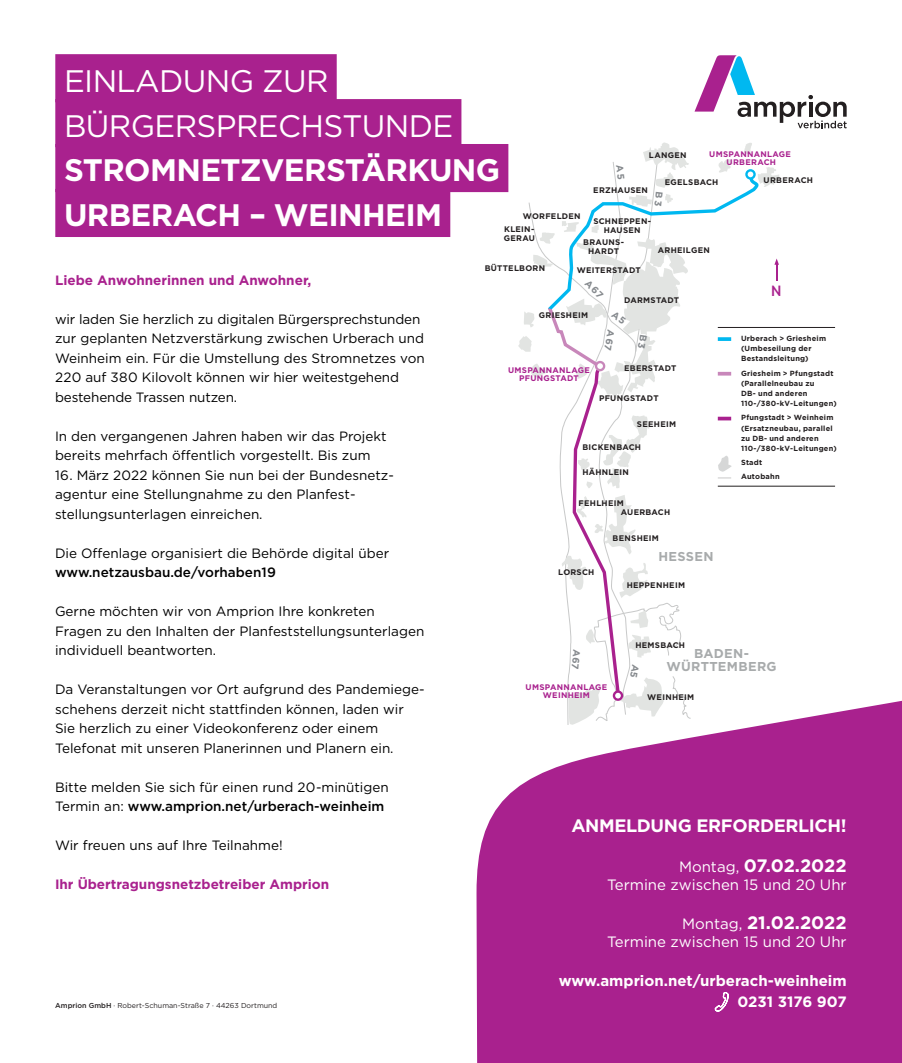
<style>
.page{position:relative;width:902px;height:1063px;background:#fff}
.page>*{position:absolute;margin:0;border:0;box-sizing:border-box;transform-origin:0 0}
.t1{font:700 31.05px/44.8px "Gotham";letter-spacing:-.02em;color:#fff}
.t2{font:31.05px/44.8px "Gotham";letter-spacing:-.02em;color:#fff}
.t3{font:700 18px/39.6px "Gotham";letter-spacing:-.02em;color:#fff;text-align:right}
.t4{font:15px "Gotham";color:#fff}
.t5{font:700 15px/21px "Gotham";color:#fff;text-align:right}
.t6{font:600 13.65px "Sansa Pro";color:#a9218e}
.t7{font:13.5px/19.5px "Gotham";color:#000}
.t8{font:700 13.5px "Gotham";color:#a9218e}
.t9{font:500 13.5px "Gotham";color:#000}
.t10{font:700 12.9px/13.4px "Gotham";letter-spacing:.025em;color:#a8abac;text-align:center}
.t11{font:700 8.1px/9px "Gotham";letter-spacing:.035em;color:#231f20;text-align:center}
.t12{font:700 8.1px/8.2px "Gotham";letter-spacing:.035em;color:#a9218e;text-align:center}
.t13{font:700 7.5px/10.2px "Gotham";letter-spacing:.03em;color:#231f20}
.t14{font:7.2px "Gotham";color:#231f20}
.s1{font-weight:500}
.s2{font-weight:400;font-size:15px}
</style>
<div class="page">
<hr style="left:717px;top:486px;width:118px;height:1px;background:#231f20">
<hr style="left:717px;top:327px;width:118px;height:1px;background:#231f20">
<svg style="left:476px;top:701px;width:425px;height:362px;background:#af3297"></svg>
<div style="left:55px;top:54px;width:282px;height:48px;background:#a9218e"></div>
<div style="left:55px;top:99px;width:406px;height:48px;background:#a9218e"></div>
<div style="left:55px;top:144px;width:453px;height:48px;background:#a9218e"></div>
<div style="left:55px;top:189px;width:395px;height:48px;background:#a9218e"></div>
<svg style="left:694px;top:55px;width:152px;height:73px"></svg>
<svg style="left:713px;top:991px;width:16px;height:22px"></svg>
<svg style="left:518px;top:142px;width:261px;height:584px"></svg>
<h1 class="t2" style="left:64px;top:58px;width:391px">EINLADUNG ZUR<br>BÜRGERSPRECHSTUNDE</h1>
<h1 class="t1" style="left:64px;top:148px;width:438px">STROMNETZVERSTÄRKUNG<br>URBERACH – WEINHEIM</h1>
<p class="t12" style="left:709px;top:150px;width:83px">UMSPANNANLAGE<br>URBERACH</p>
<p class="t11" style="left:649px;top:151px;width:39px">LANGEN</p>
<p class="t11" style="left:664px;top:178px;width:55px">EGELSBACH</p>
<p class="t11" style="left:763px;top:175px;width:51px">URBERACH</p>
<p class="t11" style="left:593px;top:186px;width:56px">ERZHAUSEN</p>
<p class="t11" style="left:504px;top:209px;width:78px;line-height:13.6px;text-align:left;text-indent:19px">WORFELDEN<br>KLEIN-</p>
<p class="t11" style="left:503px;top:234px;width:33px">GERAU</p>
<p class="t11" style="left:484px;top:264px;width:62px">BÜTTELBORN</p>
<p class="t11" style="left:593px;top:216px;width:59px">SCHNEPPEN-<br>HAUSEN</p>
<p class="t11" style="left:583px;top:237px;width:42px">BRAUNS-<br>HARDT</p>
<p class="t11" style="left:658px;top:245px;width:53px">ARHEILGEN</p>
<p class="t11" style="left:577px;top:266px;width:65px">WEITERSTADT</p>
<p class="t8" style="left:55px;top:271px;width:258px">Liebe Anwohnerinnen und Anwohner,</p>
<p class="t7" style="left:55px;top:309px;width:371px">wir laden Sie herzlich zu digitalen Bürgersprechstunden zur geplanten Netzverstärkung zwischen Urberach und Weinheim ein. Für die Umstellung des Stromnetzes von 220 auf 380 Kilovolt können wir hier weitestgehend bestehende Trassen nutzen.</p>
<p class="t7" style="left:55px;top:426px;width:333px">In den vergangenen Jahren haben wir das Projekt bereits mehrfach öffentlich vorgestellt. Bis zum</p>
<p class="t7" style="left:55px;top:465px;width:340px">16. März 2022 können Sie nun bei der Bundesnetz&shy;agentur eine Stellungnahme zu den Planfest&shy;stellungsunterlagen einreichen.</p>
<p class="t7" style="left:55px;top:543px;width:336px">Die Offenlage organisiert die Behörde digital über</p>
<p class="t9" style="left:55px;top:564px;width:222px">www.netzausbau.de/vorhaben19</p>
<p class="t7" style="left:55px;top:601px;width:371px">Gerne möchten wir von Amprion Ihre konkreten<br>Fragen zu den Inhalten der Planfeststellungsunterlagen individuell beantworten.</p>
<p class="t7" style="left:55px;top:679px;width:371px">Da Veranstaltungen vor Ort aufgrund des Pandemiege&shy;schehens derzeit nicht stattfinden können, laden wir Sie herzlich zu einer Videokonferenz oder einem Telefonat mit unseren Planerinnen und Planern ein.</p>
<p class="t7" style="left:55px;top:777px;width:335px">Bitte melden Sie sich für einen rund 20-minütigen<br>Termin an: <span class="s1">www.amprion.net/urberach-weinheim</span></p>
<p class="t7" style="left:55px;top:835px;width:229px">Wir freuen uns auf Ihre Teilnahme!</p>
<p class="t8" style="left:55px;top:875px;width:276px">Ihr Übertragungsnetzbetreiber Amprion</p>
<p class="t6" style="left:771px;top:281px;width:12px">N</p>
<p class="t11" style="left:624px;top:295px;width:56px">DARMSTADT</p>
<p class="t11" style="left:539px;top:310px;width:51px">GRIESHEIM</p>
<p class="t13" style="left:741px;top:333px;width:86px">Urberach &gt; Griesheim (Umbeseilung der<br>Bestandsleitung)</p>
<p class="t13" style="left:741px;top:368px;width:97px">Griesheim &gt; Pfungstadt (Parallelneubau zu<br>DB- und anderen<br>110-/380-kV-Leitungen)</p>
<p class="t13" style="left:741px;top:413px;width:97px">Pfungstadt &gt; Weinheim (Ersatzneubau, parallel zu DB- und anderen<br>110-/380-kV-Leitungen)</p>
<p class="t13" style="left:741px;top:455px;width:40px;line-height:14.2px">Stadt<br>Autobahn</p>
<p class="t11" style="left:624px;top:364px;width:54px">EBERSTADT</p>
<p class="t12" style="left:508px;top:366px;width:83px">UMSPANNANLAGE<br>PFUNGSTADT</p>
<p class="t11" style="left:599px;top:393px;width:61px">PFUNGSTADT</p>
<p class="t11" style="left:637px;top:420px;width:41px">SEEHEIM</p>
<p class="t11" style="left:582px;top:443px;width:60px">BICKENBACH</p>
<p class="t11" style="left:582px;top:467px;width:48px">HÄHNLEIN</p>
<p class="t11" style="left:578px;top:498px;width:47px">FEHLHEIM</p>
<p class="t11" style="left:620px;top:508px;width:51px">AUERBACH</p>
<p class="t11" style="left:612px;top:533px;width:48px">BENSHEIM</p>
<p class="t10" style="left:658px;top:550px;width:57px">HESSEN</p>
<p class="t11" style="left:558px;top:568px;width:38px">LORSCH</p>
<p class="t11" style="left:626px;top:580px;width:60px">HEPPENHEIM</p>
<p class="t11" style="left:635px;top:641px;width:51px">HEMSBACH</p>
<p class="t10" style="left:666px;top:646px;width:112px">BADEN-<br>WÜRTTEMBERG</p>
<p class="t12" style="left:525px;top:683px;width:83px">UMSPANNANLAGE<br>WEINHEIM</p>
<p class="t11" style="left:647px;top:692px;width:48px">WEINHEIM</p>
<h2 class="t3" style="left:571px;top:806px;width:277px">ANMELDUNG ERFORDERLICH!<br><span class="s2">Montag,</span> 07.02.2022</h2>
<p class="t4" style="left:607px;top:875px;width:241px">Termine zwischen 15 und 20 Uhr</p>
<h2 class="t3" style="left:682px;top:903px;width:166px"><span class="s2">Montag,</span> 21.02.2022</h2>
<p class="t4" style="left:607px;top:932px;width:241px">Termine zwischen 15 und 20 Uhr</p>
<p class="t5" style="left:558px;top:970px;width:289px">www.amprion.net/urberach-weinheim<br>0231 3176 907</p>
<p class="t14" style="left:55px;top:1001px;width:223px"><span class="s1">Amprion GmbH</span> · Robert-Schuman-Straße 7 · 44263 Dortmund</p>
</div>
